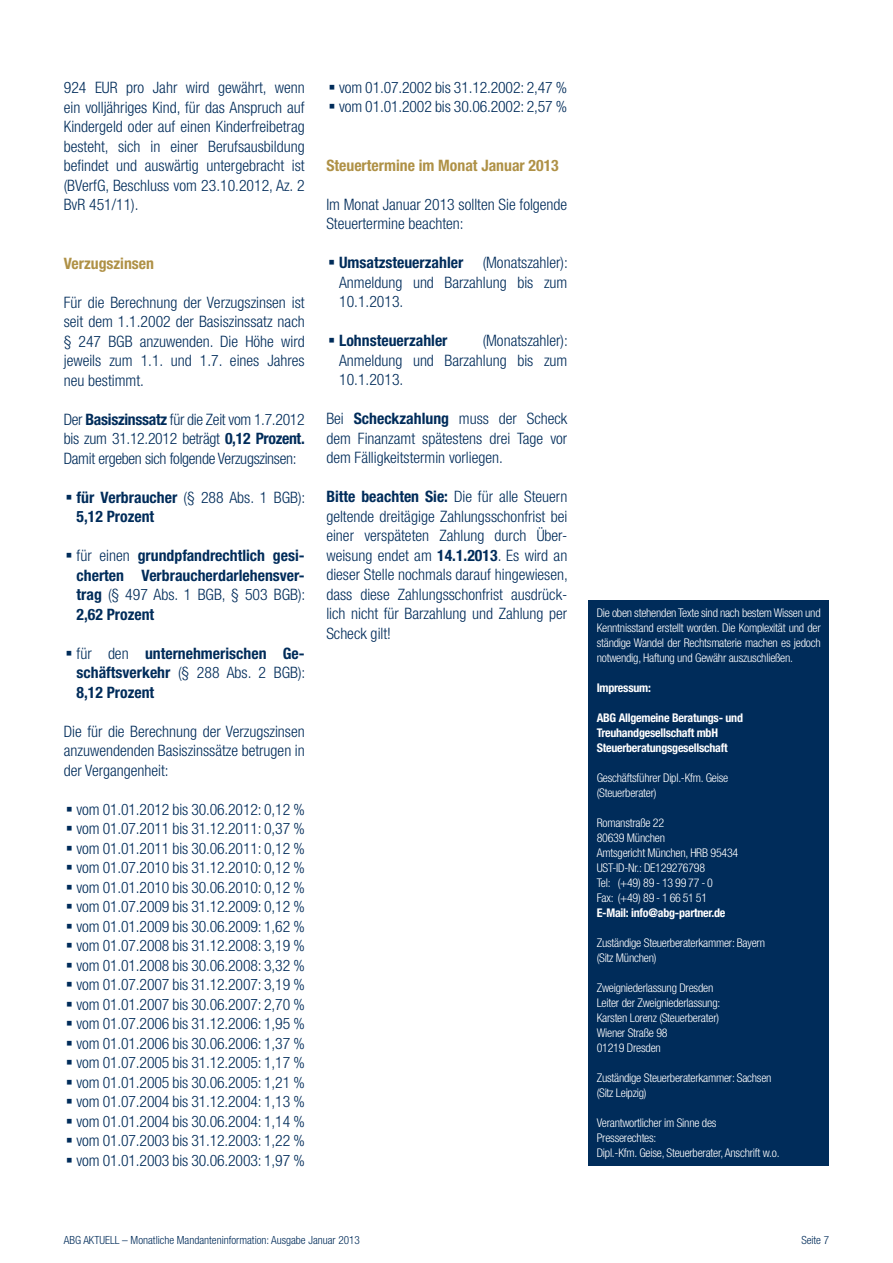
<style>
.page{position:relative;width:893px;height:1263px;background:#fff}
.page>*{position:absolute;margin:0;border:0;box-sizing:border-box;transform-origin:0 0}
.t1{font:300 condensed 15.75px/19.5px "Helvetica Neue LT Pro";color:#002c5a;text-align:justify}
.t2{font:700 condensed 15.75px/19.5px "Helvetica Neue LT Pro";color:#002c5a;text-align:justify}
.t3{font:700 condensed 15.75px "Helvetica Neue LT Pro";color:#af9146}
.t4{font:300 condensed 12px/15px "Helvetica Neue LT Pro";letter-spacing:-.02em;color:#fff}
.t5{font:700 condensed 12px/15px "Helvetica Neue LT Pro";letter-spacing:-.02em;color:#fff}
.t6{font:300 condensed 11.25px "Helvetica Neue LT Pro";color:#002c5a}
.s1{font-weight:700}
.s2{font-weight:300}
</style>
<div class="page">
<div style="left:588px;top:600px;width:241px;height:566px;background:#002c5a"></div>
<p class="t1" style="left:64px;top:78px;width:242px">924 EUR pro Jahr wird gewährt, wenn ein volljähriges Kind, für das Anspruch auf Kindergeld oder auf einen Kinderfreibetrag besteht, sich in einer Berufsausbildung befindet und auswärtig untergebracht ist (BVerfG, Beschluss vom 23.10.2012, Az. 2<br>BvR 451/11).</p>
<p class="t3" style="left:64px;top:253px;width:92px">Verzugszinsen</p>
<p class="t1" style="left:64px;top:292px;width:242px">Für die Berechnung der Verzugszinsen ist seit dem 1.1.2002 der Basiszinssatz nach § 247 BGB anzuwenden. Die Höhe wird jeweils zum 1.1. und 1.7. eines Jahres neu bestimmt.</p>
<p class="t1" style="left:64px;top:409px;width:242px">Der <span class="s1">Basiszinssatz</span> für die Zeit vom 1.7.2012 bis zum 31.12.2012 beträgt <span class="s1">0,12 Prozent.<br></span>Damit ergeben sich folgende Verzugszinsen:</p>
<p class="t2" style="left:77px;top:487px;width:230px">für Verbraucher <span class="s2">(§ 288 Abs. 1 BGB):<br></span>5,12 Prozent</p>
<p class="t2" style="left:77px;top:546px;width:230px"><span class="s2">für einen</span> grundpfandrechtlich gesi&shy;cherten Verbraucherdarlehensver&shy;trag <span class="s2">(§ 497 Abs. 1 BGB, § 503 BGB):<br></span>2,62 Prozent</p>
<p class="t2" style="left:77px;top:643px;width:230px"><span class="s2">für den</span> unternehmerischen Ge&shy;schäftsverkehr <span class="s2">(§ 288 Abs. 2 BGB):<br></span>8,12 Prozent</p>
<p class="t1" style="left:64px;top:721px;width:242px">Die für die Berechnung der Verzugszinsen anzuwendenden Basiszinssätze betrugen in der Vergangenheit:</p>
<p class="t1" style="left:77px;top:799px;width:230px">vom 01.01.2012 bis 30.06.2012: 0,12 % vom 01.07.2011 bis 31.12.2011: 0,37 % vom 01.01.2011 bis 30.06.2011: 0,12 % vom 01.07.2010 bis 31.12.2010: 0,12 % vom 01.01.2010 bis 30.06.2010: 0,12 % vom 01.07.2009 bis 31.12.2009: 0,12 % vom 01.01.2009 bis 30.06.2009: 1,62 % vom 01.07.2008 bis 31.12.2008: 3,19 % vom 01.01.2008 bis 30.06.2008: 3,32 % vom 01.07.2007 bis 31.12.2007: 3,19 % vom 01.01.2007 bis 30.06.2007: 2,70 % vom 01.07.2006 bis 31.12.2006: 1,95 % vom 01.01.2006 bis 30.06.2006: 1,37 % vom 01.07.2005 bis 31.12.2005: 1,17 % vom 01.01.2005 bis 30.06.2005: 1,21 % vom 01.07.2004 bis 31.12.2004: 1,13 % vom 01.01.2004 bis 30.06.2004: 1,14 % vom 01.07.2003 bis 31.12.2003: 1,22 % vom 01.01.2003 bis 30.06.2003: 1,97 %</p>
<p class="t1" style="left:339px;top:78px;width:230px">vom 01.07.2002 bis 31.12.2002: 2,47 % vom 01.01.2002 bis 30.06.2002: 2,57 %</p>
<p class="t3" style="left:326px;top:156px;width:234px">Steuertermine im Monat Januar 2013</p>
<p class="t1" style="left:326px;top:195px;width:242px">Im Monat Januar 2013 sollten Sie folgende<br>Steuertermine beachten:</p>
<p class="t1" style="left:339px;top:253px;width:230px"><span class="s1">Umsatzsteuerzahler</span> (Monatszahler):<br>Anmeldung und Barzahlung bis zum 10.1.2013.</p>
<p class="t2" style="left:339px;top:331px;width:110px">Lohnsteuerzahler</p>
<p class="t1" style="left:339px;top:331px;width:230px;text-indent:144px">(Monatszahler):<br>Anmeldung und Barzahlung bis zum 10.1.2013.</p>
<p class="t1" style="left:326px;top:409px;width:242px">Bei <span class="s1">Scheckzahlung</span> muss der Scheck dem Finanzamt spätestens drei Tage vor dem Fälligkeitstermin vorliegen.</p>
<p class="t1" style="left:326px;top:487px;width:243px"><span class="s1">Bitte beachten Sie:</span> Die für alle Steuern geltende dreitägige Zahlungsschonfrist bei einer verspäteten Zahlung durch Über&shy;weisung endet am <span class="s1">14.1.2013</span>. Es wird an dieser Stelle nochmals darauf hingewiesen, dass diese Zahlungsschonfrist ausdrück&shy;lich nicht für Barzahlung und Zahlung per Scheck gilt!</p>
<p class="t4" style="left:597px;top:605px;width:225px;text-align:justify">Die oben stehenden Texte sind nach bestem Wissen und Kenntnisstand erstellt worden. Die Komplexität und der ständige Wandel der Rechtsmaterie machen es jedoch notwendig, Haftung und Gewähr auszuschließen.</p>
<p class="t5" style="left:597px;top:680px;width:56px">Impressum:</p>
<p class="t5" style="left:597px;top:710px;width:148px">ABG Allgemeine Beratungs- und<br>Treuhandgesellschaft mbH<br>Steuerberatungsgesellschaft</p>
<p class="t4" style="left:597px;top:770px;width:133px">Geschäftsführer Dipl.-Kfm. Geise (Steuerberater)</p>
<p class="t4" style="left:597px;top:815px;width:143px">Romanstraße 22<br>80639 München<br>Amtsgericht München, HRB 95434<br>UST-ID-Nr.: DE129276798<br>Tel: (+49) 89 - 13 99 77 - 0<br>Fax: (+49) 89 - 1 66 51 51</p>
<p class="t5" style="left:597px;top:905px;width:130px">E-Mail: info@abg-partner.de</p>
<p class="t4" style="left:597px;top:935px;width:170px">Zuständige Steuerberaterkammer: Bayern (Sitz München)</p>
<p class="t4" style="left:597px;top:980px;width:125px">Zweigniederlassung Dresden<br>Leiter der Zweigniederlassung:<br>Karsten Lorenz (Steuerberater)<br>Wiener Straße 98<br>01219 Dresden</p>
<p class="t4" style="left:597px;top:1070px;width:176px">Zuständige Steuerberaterkammer: Sachsen (Sitz Leipzig)</p>
<p class="t4" style="left:597px;top:1115px;width:184px">Verantwortlicher im Sinne des<br>Presserechtes:<br>Dipl.-Kfm. Geise, Steuerberater, Anschrift w.o.</p>
<p class="t6" style="left:64px;top:1233px;width:298px">ABG AKTUELL – Monatliche Mandanteninformation: Ausgabe Januar 2013</p>
<p class="t6" style="left:801px;top:1233px;width:29px">Seite 7</p>
</div>
